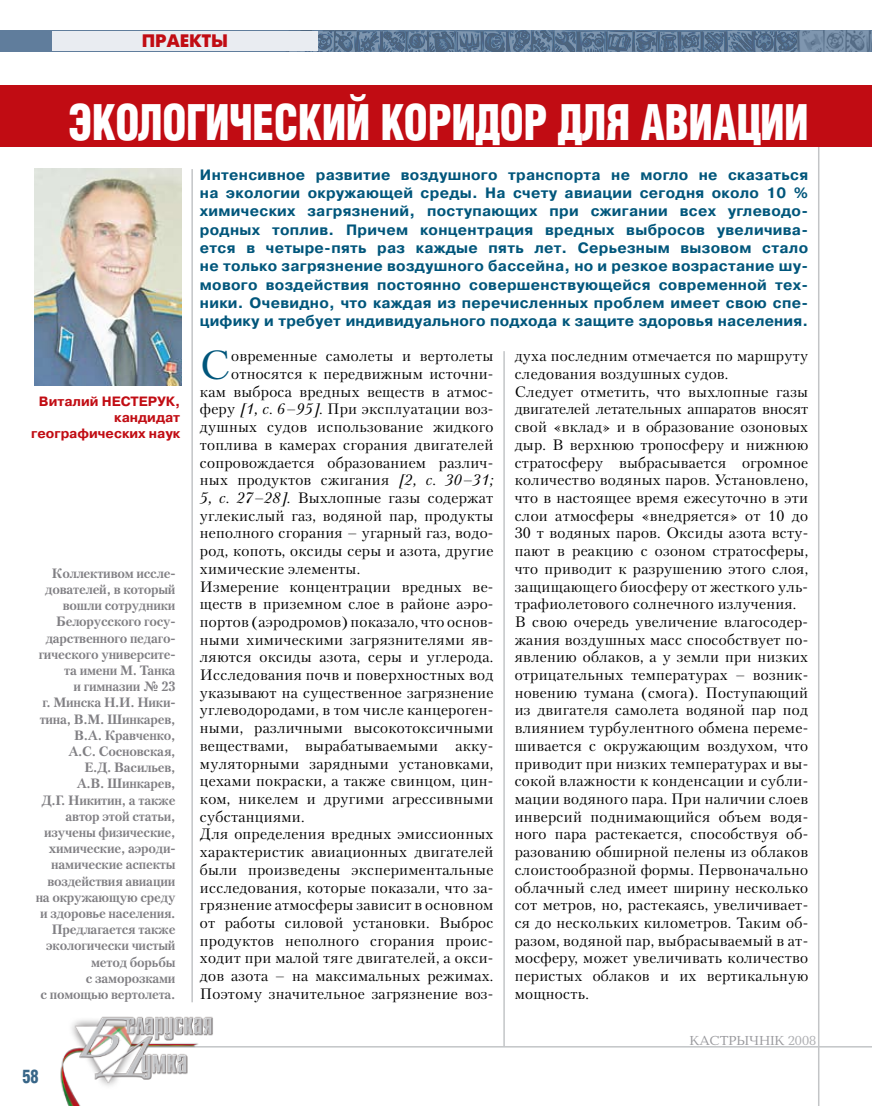
<style>
.page{position:relative;width:872px;height:1106px;background:#fff}
.page>*{position:absolute;margin:0;border:0;box-sizing:border-box;transform-origin:0 0}
.t1{font:700 47.85px "AG Letterica Cond L";color:#fff;scale:.9 1}
.t2{font:40.35px "Petersburg C";color:#00567b}
.t3{font:18px "Futuris Extra C";color:#c10c13}
.t4{font:700 18px "AG Letterica Cond L";color:#386688;scale:.9 1}
.t5{font:15px/17.7px "Petersburg C";letter-spacing:.015em;color:#000}
.t6{font:700 15px/18.3px "Pragmatica C";letter-spacing:.01em;color:#00567b;text-align:justify}
.t7{font:700 13.5px/16.2px "Petersburg C";letter-spacing:-.015em;color:#818084;text-align:right}
.t8{font:700 13.5px/16.2px "Pragmatica C";color:#c10c13;text-align:right}
.t9{font:13.5px "Baltica C";color:#97979b}
.s1{font-style:italic}
.s2{color:#aeafb2}
</style>
<div class="page">
<img style="left:285px;top:30px;width:587px;height:1px">
<svg style="left:0;top:31px;width:871px;height:21px;background:#5f7995"></svg>
<div style="left:52px;top:31px;width:266px;height:20px;background:#e9ecf1"></div>
<hr style="left:146px;top:1046px;width:726px;height:1px;background:#c3c5c7">
<img style="left:60px;top:1002px;width:170px;height:104px">
<svg style="left:871px;top:31px;width:1px;height:21px"></svg>
<hr style="left:818px;top:135px;width:1px;height:971px;background:#c3c5c7">
<hr style="left:191px;top:169px;width:2px;height:833px;background:#c3c5c7">
<hr style="left:503px;top:351px;width:2px;height:695px;background:#c3c5c7">
<div style="left:0;top:85px;width:872px;height:61px;background:#c10c13"></div>
<img style="left:35px;top:168px;width:146px;height:217px">
<p class="t3" style="left:142px;top:31px;width:88px">ПРАЕКТЫ</p>
<h1 class="t1" style="left:68px;top:94px;width:824px">Экологический коридор для авиации</h1>
<p class="t6" style="left:200px;top:165px;width:610px">Интенсивное развитие воздушного транспорта не могло не сказаться на экологии окружающей среды. На счету авиации сегодня около 10 % химических загрязнений, поступающих при сжигании всех углеводо&shy;родных топлив. Причем концентрация вредных выбросов увеличива&shy;ется в четыре-пять раз каждые пять лет. Серьезным вызовом стало не только загрязнение воздушного бассейна, но и резкое возрастание шу&shy;мового воздействия постоянно совершенствующейся современной тех&shy;ники. Очевидно, что каждая из перечисленных проблем имеет свою спе&shy;цифику и требует индивидуального подхода к защите здоровья населения.</p>
<p class="t8" style="left:31px;top:393px;width:151px">Виталий Нестерук, кандидат географических наук</p>
<p class="t7" style="left:36px;top:564px;width:141px">Коллективом иссле&shy;дователей, в который вошли сотрудники<br>Белорусского госу&shy;дарственного педаго&shy;гического университе&shy;та имени М. Танка<br>и гимназии № 23<br>г. Минска Н.И. Ники&shy;тина, В.М. Шинкарев,<br>В.А. Кравченко,<br>А.С. Сосновская,<br>Е.Д. Васильев,<br>А.В. Шинкарев,<br>Д.Г. Никитин, а также автор этой статьи, изучены физические, химические, аэроди&shy;намические аспекты воздействия авиации на окружающую среду и здоровье населения.<br>Предлагается также экологически чистый метод борьбы<br>с заморозками<br>с помощью вертолета.</p>
<h2 class="t2" style="left:200px;top:341px;width:32px">С</h2>
<p class="t5" style="left:231px;top:347px;width:264px">овременные самолеты и вертолеты</p>
<p class="t5" style="left:231px;top:365px;width:264px">относятся к передвижным источни-</p>
<p class="t5" style="left:200px;top:382px;width:295px">кам выброса вредных веществ в атмос-</p>
<p class="t5" style="left:200px;top:400px;width:295px">феру <span class="s1">[1, с. 6–95]</span>. При эксплуатации воз-</p>
<p class="t5" style="left:200px;top:418px;width:295px">душных судов использование жидкого</p>
<p class="t5" style="left:200px;top:435px;width:295px">топлива в камерах сгорания двигателей</p>
<p class="t5" style="left:200px;top:453px;width:295px">сопровождается образованием различ-</p>
<p class="t5" style="left:200px;top:471px;width:295px">ных продуктов сжигания <span class="s1">[2, с. 30–31;</span></p>
<p class="t5" style="left:200px;top:488px;width:295px"><span class="s1">5, с. 27–28]</span>. Выхлопные газы содержат</p>
<p class="t5" style="left:200px;top:506px;width:295px">углекислый газ, водяной пар, продукты</p>
<p class="t5" style="left:200px;top:524px;width:295px">неполного сгорания – угарный газ, водо-</p>
<p class="t5" style="left:200px;top:542px;width:295px">род, копоть, оксиды серы и азота, другие</p>
<p class="t5" style="left:200px;top:559px;width:162px">химические элементы.</p>
<p class="t5" style="left:200px;top:577px;width:295px">Измерение концентрации вредных ве-</p>
<p class="t5" style="left:200px;top:595px;width:295px">ществ в приземном слое в районе аэро-</p>
<p class="t5" style="left:200px;top:612px;width:295px">портов (аэродромов) показало, что основ-</p>
<p class="t5" style="left:200px;top:630px;width:295px">ными химическими загрязнителями яв-</p>
<p class="t5" style="left:200px;top:648px;width:295px">ляются оксиды азота, серы и углерода.</p>
<p class="t5" style="left:200px;top:665px;width:295px">Исследования почв и поверхностных вод</p>
<p class="t5" style="left:200px;top:683px;width:295px">указывают на существенное загрязнение</p>
<p class="t5" style="left:200px;top:701px;width:295px">углеводородами, в том числе канцероген-</p>
<p class="t5" style="left:200px;top:719px;width:295px">ными, различными высокотоксичными</p>
<p class="t5" style="left:200px;top:736px;width:295px">веществами, вырабатываемыми акку-</p>
<p class="t5" style="left:200px;top:754px;width:295px">муляторными зарядными установками,</p>
<p class="t5" style="left:200px;top:772px;width:295px">цехами покраски, а также свинцом, цин-</p>
<p class="t5" style="left:200px;top:789px;width:295px">ком, никелем и другими агрессивными</p>
<p class="t5" style="left:200px;top:807px;width:106px">субстанциями.</p>
<p class="t5" style="left:200px;top:825px;width:295px">Для определения вредных эмиссионных</p>
<p class="t5" style="left:200px;top:842px;width:295px">характеристик авиационных двигателей</p>
<p class="t5" style="left:200px;top:860px;width:295px">были произведены экспериментальные</p>
<p class="t5" style="left:200px;top:878px;width:295px">исследования, которые показали, что за-</p>
<p class="t5" style="left:200px;top:896px;width:295px">грязнение атмосферы зависит в основном</p>
<p class="t5" style="left:200px;top:913px;width:295px">от работы силовой установки. Выброс</p>
<p class="t5" style="left:200px;top:931px;width:295px">продуктов неполного сгорания проис-</p>
<p class="t5" style="left:200px;top:949px;width:295px">ходит при малой тяге двигателей, а окси-</p>
<p class="t5" style="left:200px;top:966px;width:295px">дов азота – на максимальных режимах.</p>
<p class="t5" style="left:200px;top:984px;width:295px">Поэтому значительное загрязнение воз-</p>
<p class="t4" style="left:23px;top:1065px;width:20px">58</p>
<p class="t5" style="left:514px;top:347px;width:295px">духа последним отмечается по маршруту следования воздушных судов.<br>Следует отметить, что выхлопные газы двигателей летательных аппаратов вносят свой «вклад» и в образование озоновых дыр. В верхнюю тропосферу и нижнюю стратосферу выбрасывается огромное количество водяных паров. Установлено, что в настоящее время ежесуточно в эти слои атмосферы «внедряется» от 10 до 30 т водяных паров. Оксиды азота всту&shy;пают в реакцию с озоном стратосферы, что приводит к разрушению этого слоя, защищающего биосферу от жесткого уль&shy;трафиолетового солнечного излучения.<br>В свою очередь увеличение влагосодер&shy;жания воздушных масс способствует по&shy;явлению облаков, а у земли при низких отрицательных температурах – возник&shy;новению тумана (смога). Поступающий из двигателя самолета водяной пар под влиянием турбулентного обмена переме&shy;шивается с окружающим воздухом, что приводит при низких температурах и вы&shy;сокой влажности к конденсации и субли&shy;мации водяного пара. При наличии слоев инверсий поднимающийся объем водя&shy;ного пара растекается, способствуя об&shy;разованию обширной пелены из облаков слоистообразной формы. Первоначально облачный след имеет ширину несколько сот метров, но, растекаясь, увеличивает&shy;ся до нескольких километров. Таким об&shy;разом, водяной пар, выбрасываемый в ат&shy;мосферу, может увеличивать количество перистых облаков и их вертикальную мощность.</p>
<p class="t9" style="left:689px;top:1033px;width:128px">кастрычнІк <span class="s2">2008</span></p>
</div>
